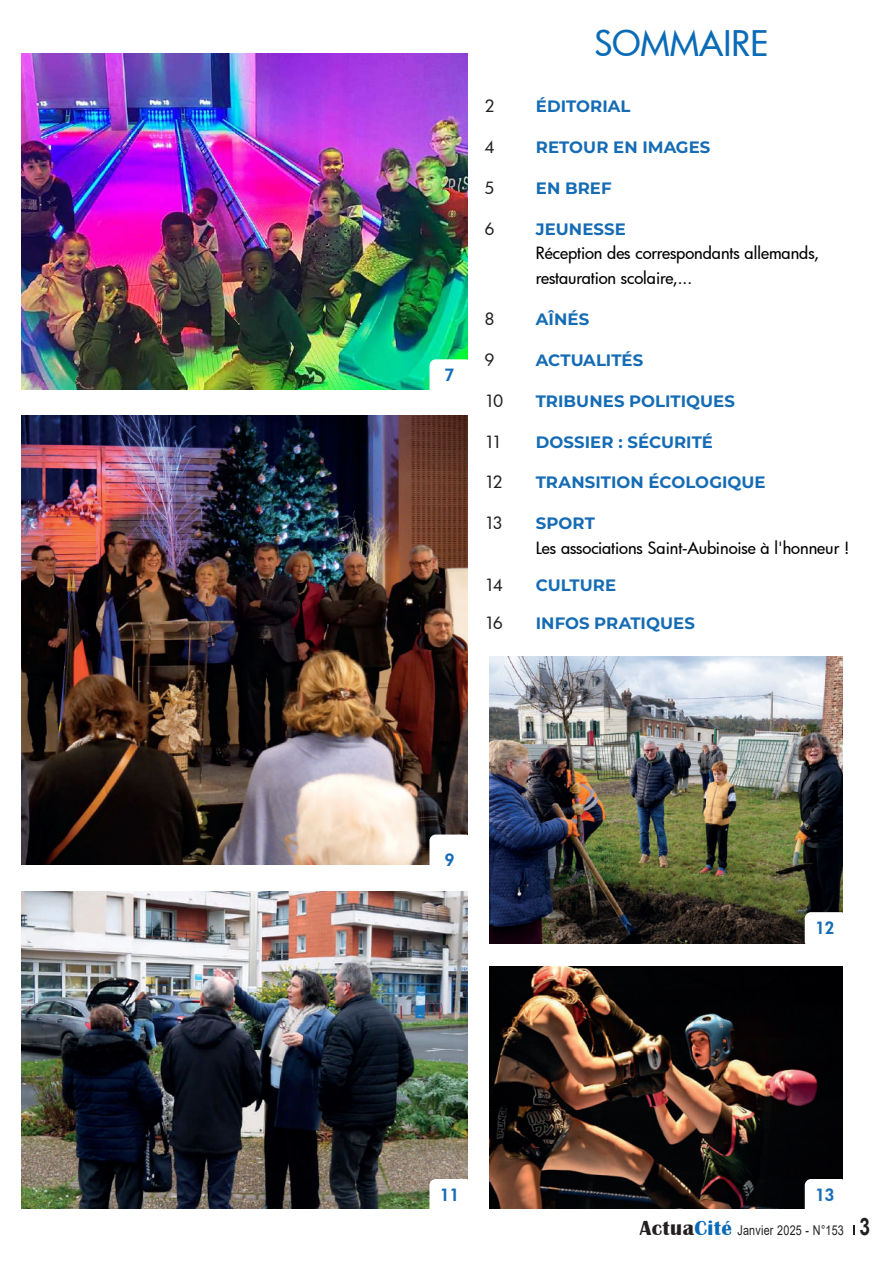
<style>
.page{position:relative;width:893px;height:1263px;background:#fff}
.page>*{position:absolute;margin:0;border:0;box-sizing:border-box;transform-origin:0 0}
.t1{font:500 34.5px "Futura";color:#0b6bb6}
.t2{font:700 16.5px "Montserrat";letter-spacing:.005em;color:#156cb4}
.t3{font:500 16.5px/24.6px "Futura";letter-spacing:-.005em;color:#000}
.t4{font:500 16.5px "Futura";letter-spacing:-.085em;color:#231f20}
.t5{font:800 16.5px "Futura";color:#166cb5}
.t6{font:13.5px "Arial";letter-spacing:.02em;color:#231f20;scale:.8 1}
.s1{color:#166cb5}
.s2{font-family:"Britannic";font-weight:700;font-size:21px}
.s3{font-family:"Britannic";font-weight:700;font-size:21px;color:#0b6bb6}
.s4{font-weight:700;font-size:24px}
</style>
<div class="page">
<img style="left:21px;top:891px;width:447px;height:318px">
<img style="left:490px;top:967px;width:353px;height:242px">
<img style="left:489px;top:657px;width:353px;height:286px">
<img style="left:21px;top:54px;width:447px;height:335px">
<img style="left:21px;top:415px;width:447px;height:449px">
<div style="left:429px;top:834px;width:43px;height:36px;background:#fff;border-radius:6px"></div>
<div style="left:429px;top:359px;width:43px;height:36px;background:#fff;border-radius:6px"></div>
<div style="left:429px;top:1179px;width:43px;height:35px;background:#fff;border-radius:6px"></div>
<div style="left:805px;top:1179px;width:42px;height:35px;background:#fff;border-radius:6px"></div>
<div style="left:805px;top:912px;width:42px;height:36px;background:#fff;border-radius:6px"></div>
<p class="t5" style="left:445px;top:364px;width:11px">7</p>
<h1 class="t1" style="left:594px;top:20px;width:175px">SOMMAIRE</h1>
<p class="t4" style="left:485px;top:95px;width:11px">2</p>
<p class="t2" style="left:536px;top:95px;width:96px">ÉDITORIAL</p>
<p class="t4" style="left:485px;top:136px;width:11px">4</p>
<p class="t2" style="left:536px;top:135px;width:176px">RETOUR E<span class="s1">N IM</span>AGES</p>
<p class="t4" style="left:485px;top:177px;width:11px">5</p>
<p class="t2" style="left:536px;top:176px;width:77px">EN BREF</p>
<p class="t4" style="left:485px;top:218px;width:11px">6</p>
<p class="t2" style="left:536px;top:217px;width:92px">JEUNESSE</p>
<p class="t3" style="left:536px;top:241px;width:285px">Réception des correspondants allemands, restauration scolaire,...</p>
<p class="t4" style="left:485px;top:307px;width:11px">8</p>
<p class="t2" style="left:536px;top:307px;width:55px">AÎNÉS</p>
<p class="t4" style="left:485px;top:348px;width:11px">9</p>
<p class="t2" style="left:536px;top:348px;width:109px">ACTUALITÉS</p>
<p class="t4" style="left:485px;top:389px;width:20px">10</p>
<p class="t2" style="left:536px;top:389px;width:201px">TRIBUNES POLITIQUES</p>
<p class="t4" style="left:485px;top:430px;width:18px">11</p>
<p class="t2" style="left:536px;top:430px;width:179px">DOSSIER : SÉCURITÉ</p>
<p class="t4" style="left:485px;top:471px;width:19px">12</p>
<p class="t2" style="left:536px;top:471px;width:231px">TRANSITION ÉCOLOGIQUE</p>
<p class="t4" style="left:485px;top:512px;width:19px">13</p>
<p class="t2" style="left:536px;top:512px;width:61px">SPORT</p>
<p class="t3" style="left:536px;top:535px;width:315px">Les associations Saint-Aubinoise à l'honneur !</p>
<p class="t4" style="left:485px;top:574px;width:19px">14</p>
<p class="t2" style="left:536px;top:573px;width:82px">CULTURE</p>
<p class="t4" style="left:485px;top:611px;width:19px">16</p>
<p class="t2" style="left:536px;top:611px;width:161px">INFOS PRATIQUES</p>
<p class="t5" style="left:445px;top:849px;width:11px">9</p>
<p class="t5" style="left:815px;top:917px;width:21px">12</p>
<p class="t5" style="left:440px;top:1184px;width:21px">11</p>
<p class="t5" style="left:815px;top:1184px;width:21px">13</p>
<p class="t6" style="left:640px;top:1221px;width:289px"><span class="s2">Actua</span><span class="s3">Cité</span> Janvier 2025 - N°153 <span class="s4">3</span></p>
</div>
